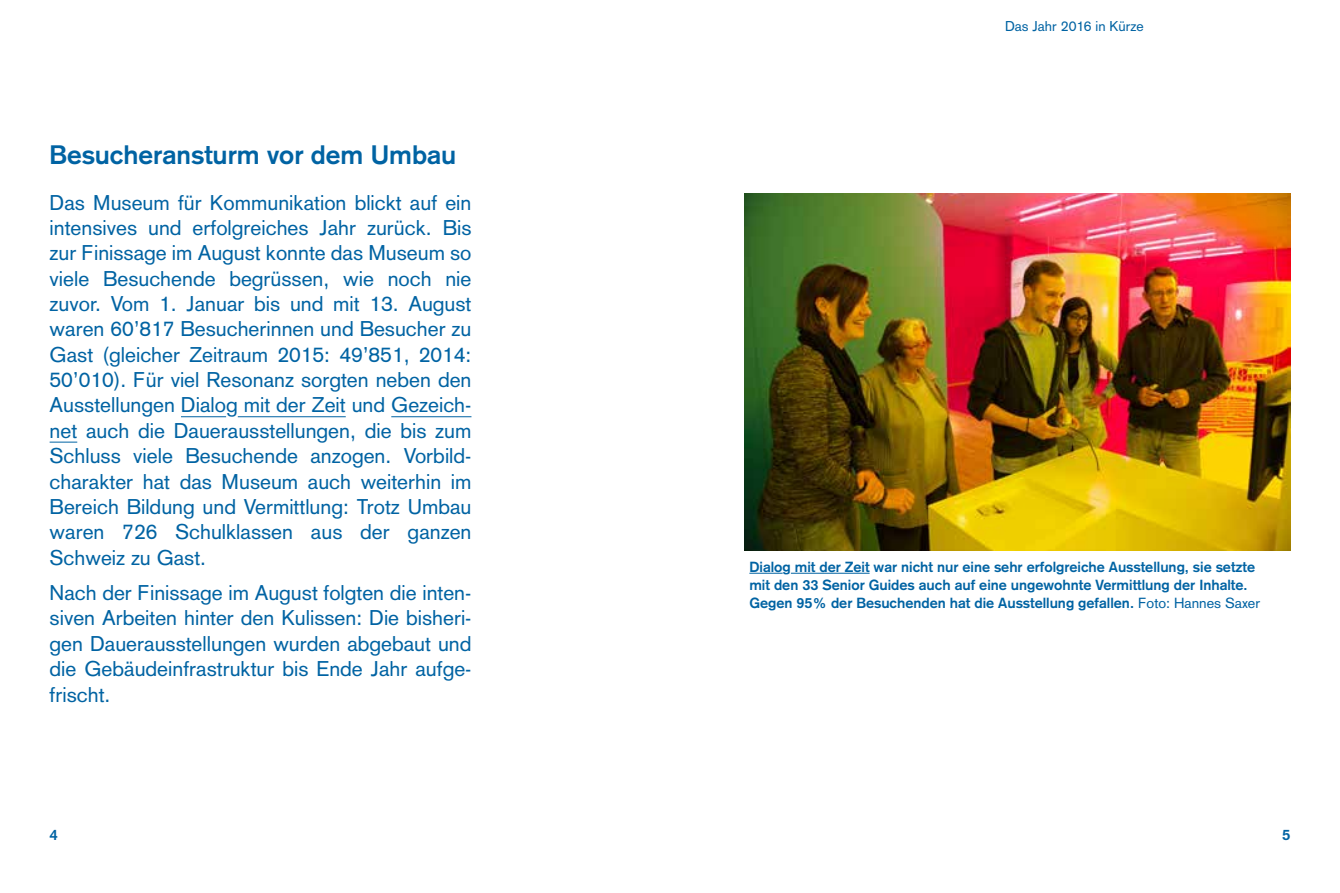
<style>
.page{position:relative;width:1340px;height:893px;background:#fff}
.page>*{position:absolute;margin:0;border:0;box-sizing:border-box;transform-origin:0 0}
.t1{font:700 26.25px "Akzidenz Grotesk";color:#0063a3}
.t2{font:21px/25.4px "Akzidenz Grotesk";color:#0063a3;text-align:justify}
.t3{font:700 14.88px "Akzidenz Grotesk";color:#0063a3}
.t4{font:700 14.35px/17.8px "Akzidenz Grotesk";color:#0063a3}
.t5{font:14px "Akzidenz Grotesk";color:#0063a3}
.s1{font-weight:400}
</style>
<div class="page">
<hr style="left:181px;top:416px;width:45px;height:1px;background:#0063a3">
<hr style="left:238px;top:416px;width:108px;height:1px;background:#0063a3">
<hr style="left:391px;top:416px;width:80px;height:1px;background:#0063a3">
<svg style="left:50px;top:442px;width:27px;height:1px"></svg>
<hr style="left:749px;top:573px;width:33px;height:1px;background:#0063a3">
<hr style="left:791px;top:573px;width:78px;height:1px;background:#0063a3">
<img style="left:744px;top:193px;width:546px;height:358px">
<p class="t1" style="left:50px;top:139px;width:408px">Besucheransturm vor dem Umbau</p>
<p class="t2" style="left:50px;top:189px;width:423px">Das Museum für Kommunikation blickt auf ein intensives und erfolgreiches Jahr zurück. Bis zur Finissage im August konnte das Museum so viele Besuchende begrüssen, wie noch nie zuvor. Vom 1. Januar bis und mit 13. August waren 60’817 Besucherinnen und Besucher zu Gast (gleicher Zeitraum 2015: 49’851, 2014:<br>50’010). Für viel Resonanz sorgten neben den Ausstellungen Dialog mit der Zeit und Gezeich&shy;net auch die Dauerausstellungen, die bis zum Schluss viele Besuchende anzogen. Vorbild&shy;charakter hat das Museum auch weiterhin im Bereich Bildung und Vermittlung: Trotz Umbau waren 726 Schulklassen aus der ganzen Schweiz zu Gast.</p>
<p class="t2" style="left:50px;top:580px;width:423px">Nach der Finissage im August folgten die inten&shy;siven Arbeiten hinter den Kulissen: Die bisheri&shy;gen Dauerausstellungen wurden abgebaut und die Gebäudeinfrastruktur bis Ende Jahr aufge&shy;frischt.</p>
<p class="t5" style="left:1005px;top:17px;width:140px">Das Jahr 2016 in Kürze</p>
<p class="t4" style="left:749px;top:558px;width:512px">Dialog mit der Zeit war nicht nur eine sehr erfolgreiche Ausstellung, sie setzte mit den 33 Senior Guides auch auf eine ungewohnte Vermittlung der Inhalte.<br>Gegen 95% der Besuchenden hat die Ausstellung gefallen. <span class="s1">Foto: Hannes Saxer</span></p>
<p class="t3" style="left:50px;top:826px;width:10px">4</p>
<p class="t3" style="left:1281px;top:826px;width:10px">5</p>
</div>
